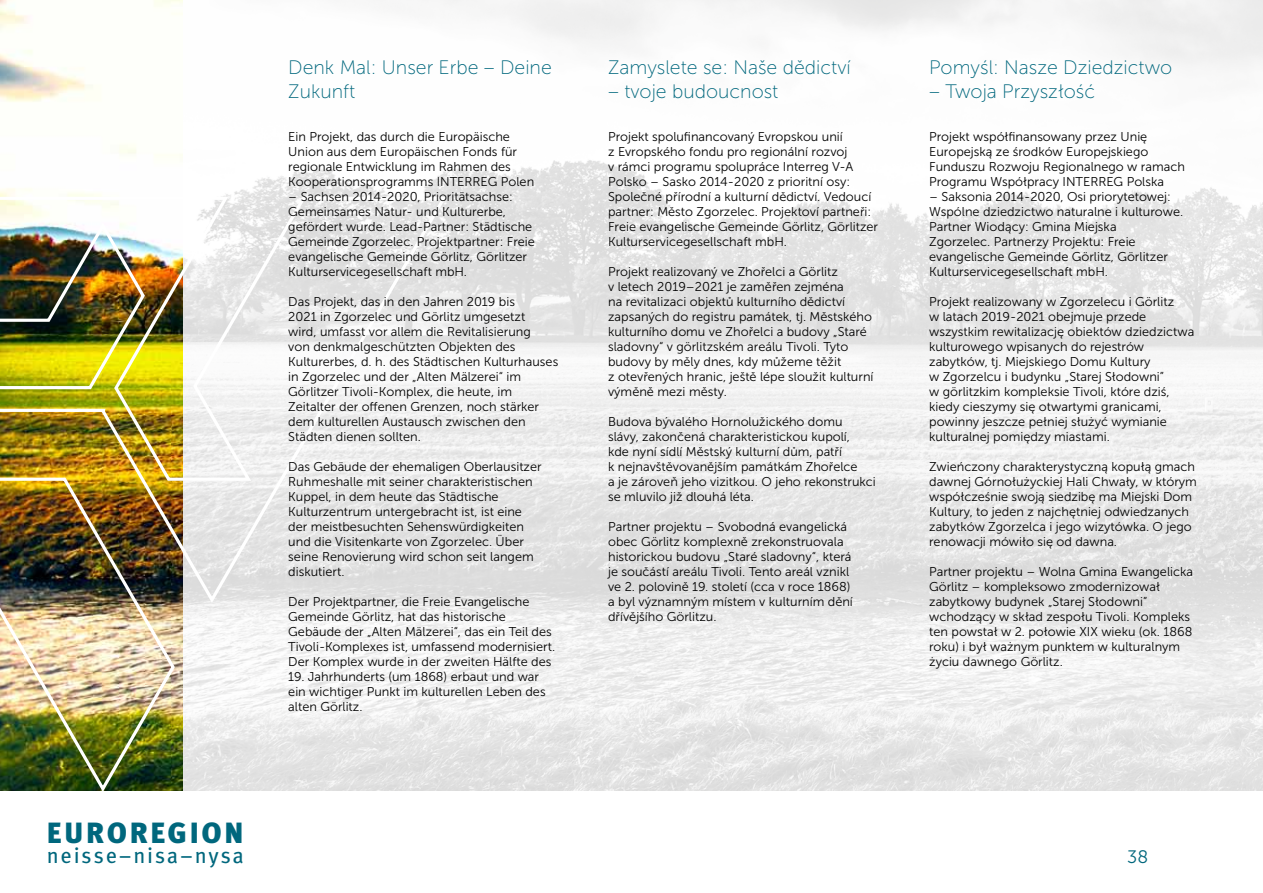
<style>
.page{position:relative;width:1263px;height:893px;background:#fff}
.page>*{position:absolute;margin:0;border:0;box-sizing:border-box;transform-origin:0 0}
.t1{font:900 29.25px "Meta Pro";letter-spacing:.09em;color:#00677d}
.t2{font:21.75px "Meta Pro";letter-spacing:.075em;color:#00677d}
.t3{font:19.5px/23.4px "Museo Sans 100";color:#00677d}
.t4{font:18px "Museo Sans 300";color:#00677d}
.t5{font:12.75px/15px "Museo Sans 300";color:#000}
</style>
<div class="page">
<img style="left:234px;top:0;width:1029px;height:791px">
<img style="left:0;top:0;width:183px;height:194px">
<img style="left:0;top:194px;width:449px;height:597px">
<h1 class="t1" style="left:47px;top:814px;width:198px">EUROREGION</h1>
<h2 class="t2" style="left:47px;top:842px;width:199px">neisse–nisa–nysa</h2>
<h3 class="t3" style="left:288px;top:56px;width:265px">Denk Mal: Unser Erbe – Deine<br>Zukunft</h3>
<p class="t5" style="left:288px;top:129px;width:247px">Ein Projekt, das durch die Europäische Union aus dem Europäischen Fonds für regionale Entwicklung im Rahmen des Kooperationsprogramms INTERREG Polen</p>
<p class="t5" style="left:288px;top:189px;width:248px">– Sachsen 2014-2020, Prioritätsachse:<br>Gemeinsames Natur- und Kulturerbe, gefördert wurde. Lead-Partner: Städtische Gemeinde Zgorzelec. Projektpartner: Freie evangelische Gemeinde Görlitz, Görlitzer Kulturservicegesellschaft mbH.</p>
<p class="t5" style="left:288px;top:294px;width:271px">Das Projekt, das in den Jahren 2019 bis<br>2021 in Zgorzelec und Görlitz umgesetzt<br>wird, umfasst vor allem die Revitalisierung<br>von denkmalgeschützten Objekten des Kulturerbes, d. h. des Städtischen Kulturhauses in Zgorzelec und der „Alten Mälzerei“ im Görlitzer Tivoli-Komplex, die heute, im Zeitalter der offenen Grenzen, noch stärker dem kulturellen Austausch zwischen den Städten dienen sollten.</p>
<p class="t5" style="left:288px;top:459px;width:255px">Das Gebäude der ehemaligen Oberlausitzer Ruhmeshalle mit seiner charakteristischen Kuppel, in dem heute das Städtische Kulturzentrum untergebracht ist, ist eine der meistbesuchten Sehenswürdigkeiten und die Visitenkarte von Zgorzelec. Über seine Renovierung wird schon seit langem diskutiert.</p>
<p class="t5" style="left:288px;top:594px;width:268px">Der Projektpartner, die Freie Evangelische Gemeinde Görlitz, hat das historische Gebäude der „Alten Mälzerei“, das ein Teil des Tivoli-Komplexes ist, umfassend modernisiert.<br>Der Komplex wurde in der zweiten Hälfte des</p>
<p class="t5" style="left:288px;top:669px;width:259px">19. Jahrhunderts (um 1868) erbaut und war ein wichtiger Punkt im kulturellen Leben des alten Görlitz.</p>
<h3 class="t3" style="left:608px;top:56px;width:244px">Zamyslete se: N aše dědictví</h3>
<h3 class="t3" style="left:608px;top:79px;width:172px">– tvoje budoucnost</h3>
<p class="t5" style="left:608px;top:129px;width:271px">Projekt spolufinancovaný Evropskou unií<br>z Evropského fondu pro regionální rozvoj<br>v rámci programu spolupráce Interreg V-A Polsko – Sasko 2014-2020 z prioritní osy:<br>Společné přírodní a kulturní dědictví. Vedoucí partner: Město Zgorzelec. Projektoví partneři:<br>Freie evangelische Gemeinde Görlitz, Görlitzer Kulturservicegesellschaft mbH.</p>
<p class="t5" style="left:608px;top:264px;width:267px">Projekt realizovaný ve Zhořelci a Görlitz<br>v letech 2019–2021 je zaměřen zejména<br>na revitalizaci objektů kulturního dědictví zapsaných do registru památek, tj. Městského kulturního domu ve Zhořelci a budovy „Staré sladovny“ v görlitzském areálu Tivoli. Tyto budovy by měly dnes, kdy můžeme těžit<br>z otevřených hranic, ještě lépe sloužit kulturní výměně mezi městy.</p>
<p class="t5" style="left:608px;top:414px;width:269px">Budova bývalého Hornolužického domu slávy, zakončená charakteristickou kupolí,<br>kde nyní sídlí Městský kulturní dům, patří<br>k nejnavštěvovanějším památkám Zhořelce<br>a je zároveň jeho vizitkou. O jeho rekonstrukci se mluvilo již dlouhá léta.</p>
<p class="t5" style="left:608px;top:519px;width:246px">Partner projektu – Svobodná evangelická obec Görlitz komplexně zrekonstruovala historickou budovu „Staré sladovny“, která je součástí areálu Tivoli. Tento areál vznikl ve 2. polovině 19. století (cca v roce 1868) a byl významným místem v kulturním dění dřívějšího Görlitzu.</p>
<h3 class="t3" style="left:929px;top:56px;width:245px">Pomyśl: N asze Dziedzictwo</h3>
<h3 class="t3" style="left:929px;top:79px;width:167px">– Twoja Przyszłość</h3>
<p class="t5" style="left:929px;top:129px;width:257px">Projekt współfinansowany przez Unię Europejską ze środków Europejskiego Funduszu Rozwoju Regionalnego w ramach Programu Współpracy INTERREG Polska</p>
<p class="t5" style="left:929px;top:189px;width:255px">– Saksonia 2014-2020, Osi priorytetowej:<br>Wspólne dziedzictwo naturalne i kulturowe.<br>Partner Wiodący: Gmina Miejska<br>Zgorzelec. Partnerzy Projektu: Freie evangelische Gemeinde Görlitz, Görlitzer Kulturservicegesellschaft mbH.</p>
<p class="t5" style="left:929px;top:294px;width:267px">Projekt realizowany w Zgorzelecu i Görlitz<br>w latach 2019-2021 obejmuje przede wszystkim rewitalizację obiektów dziedzictwa kulturowego wpisanych do rejestrów zabytków, tj. Miejskiego Domu Kultury<br>w Zgorzelcu i budynku „Starej Słodowni”<br>w görlitzkim kompleksie Tivoli, które dziś, kiedy cieszymy się otwartymi granicami, powinny jeszcze pełniej służyć wymianie kulturalnej pomiędzy miastami.</p>
<p class="t5" style="left:929px;top:459px;width:269px">Zwieńczony charakterystyczną kopułą gmach dawnej Górnołużyckiej Hali Chwały, w którym współcześnie swoją siedzibę ma Miejski Dom Kultury, to jeden z najchętniej odwiedzanych zabytków Zgorzelca i jego wizytówka. O jego renowacji mówiło się od dawna.</p>
<p class="t5" style="left:929px;top:564px;width:265px">Partner projektu – Wolna Gmina Ewangelicka Görlitz – kompleksowo zmodernizował zabytkowy budynek „Starej Słodowni” wchodzący w skład zespołu Tivoli. Kompleks ten powstał w 2. połowie XIX wieku (ok. 1868 roku) i był ważnym punktem w kulturalnym życiu dawnego Görlitz.</p>
<h3 class="t4" style="left:1127px;top:847px;width:22px">38</h3>
</div>
